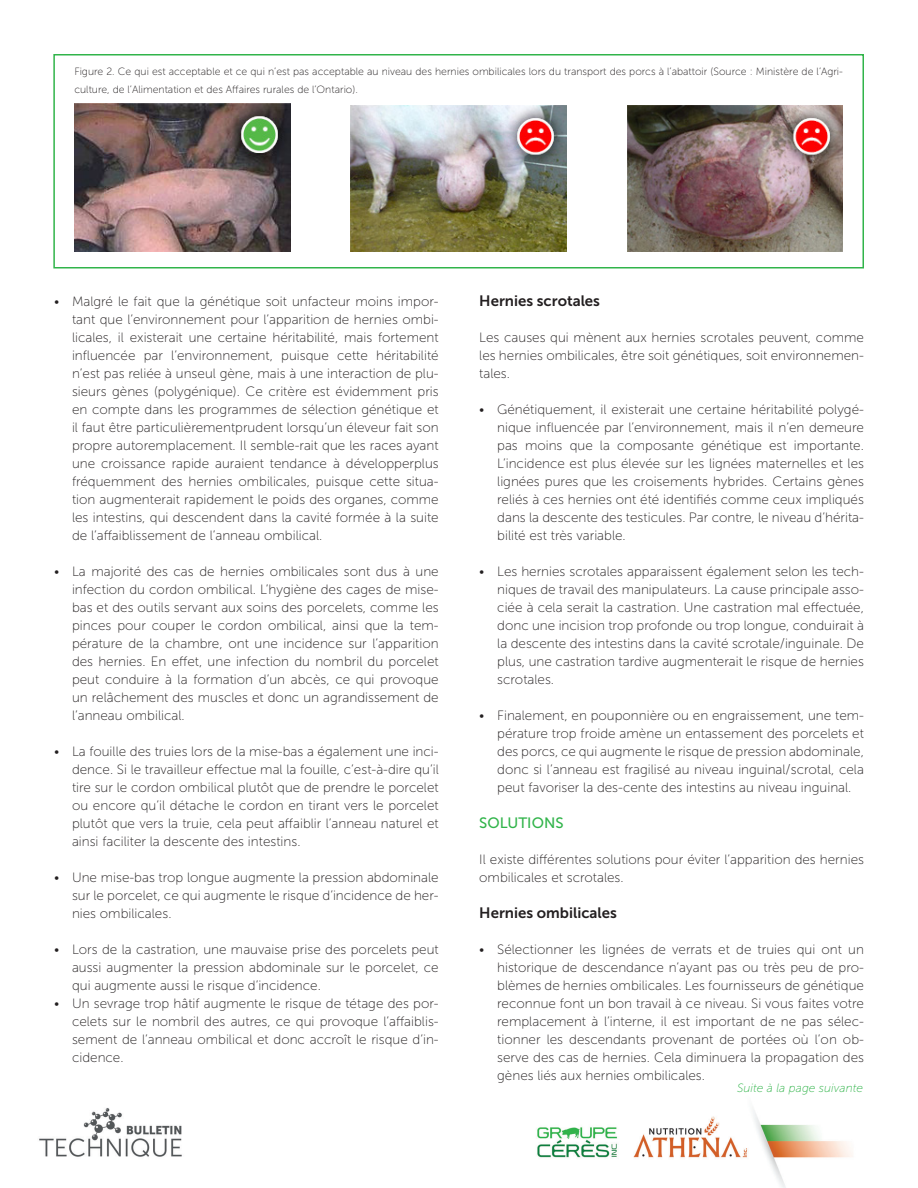
<style>
.page{position:relative;width:918px;height:1188px;background:#fff}
.page>*{position:absolute;margin:0;border:0;box-sizing:border-box;transform-origin:0 0}
.Sous-titres_2{font:15px "Museo Sans 700";color:#231f20}
.Sous-titres_1{font:15px "Museo Sans 500";color:#31b44a}
.Texte{font:13.5px/18px "Museo Sans 100";color:#231f20;text-align:justify}
.t1{font:italic 12px "Museo Sans 100";color:#31b44a}
.Texte-2{font:10.5px/18px "Museo Sans 100";color:#231f20}
</style>
<div class="page">
<img style="left:39px;top:1108px;width:814px;height:80px">
<img style="left:74px;top:104px;width:216px;height:148px">
<img style="left:351px;top:105px;width:216px;height:147px">
<img style="left:627px;top:105px;width:216px;height:147px">
<div style="left:53px;top:54px;width:811px;height:214px;border:2px solid #31b44a"></div>
<p class="Texte-2" style="left:74px;top:62px;width:770px">Figure 2. Ce qui est acceptable et ce qui n’est pas acceptable au niveau des hernies ombilicales lors du transport des porcs à l’abattoir (Source : Ministère de l’Agri&shy;culture, de l’Alimentation et des Affaires rurales de l’Ontario).</p>
<p class="Texte" style="left:72px;top:293px;width:368px;text-indent:-18px">• Malgré le fait que la génétique soit unfacteur moins impor&shy;tant que l’environnement pour l’apparition de hernies ombi&shy;licales, il existerait une certaine héritabilité, mais fortement influencée par l’environnement, puisque cette héritabilité n’est pas reliée à unseul gène, mais à une interaction de plu&shy;sieurs gènes (polygénique). Ce critère est évidemment pris en compte dans les programmes de sélection génétique et il faut être particulièrementprudent lorsqu’un éleveur fait son propre autoremplacement. Il semble-rait que les races ayant une croissance rapide auraient tendance à développerplus fréquemment des hernies ombilicales, puisque cette situa&shy;tion augmenterait rapidement le poids des organes, comme les intestins, qui descendent dans la cavité formée à la suite de l’affaiblissement de l’anneau ombilical.</p>
<p class="Texte" style="left:72px;top:563px;width:368px;text-indent:-18px">• La majorité des cas de hernies ombilicales sont dus à une infection du cordon ombilical. L’hygiène des cages de mise&shy;bas et des outils servant aux soins des porcelets, comme les pinces pour couper le cordon ombilical, ainsi que la tem&shy;pérature de la chambre, ont une incidence sur l’apparition des hernies. En effet, une infection du nombril du porcelet peut conduire à la formation d’un abcès, ce qui provoque un relâchement des muscles et donc un agrandissement de l’anneau ombilical.</p>
<p class="Texte" style="left:72px;top:743px;width:368px;text-indent:-18px">• La fouille des truies lors de la mise-bas a également une inci&shy;dence. Si le travailleur effectue mal la fouille, c’est-à-dire qu’il tire sur le cordon ombilical plutôt que de prendre le porcelet ou encore qu’il détache le cordon en tirant vers le porcelet plutôt que vers la truie, cela peut affaiblir l’anneau naturel et ainsi faciliter la descente des intestins.</p>
<p class="Texte" style="left:72px;top:869px;width:368px;text-indent:-18px">• Une mise-bas trop longue augmente la pression abdominale sur le porcelet, ce qui augmente le risque d’incidence de her&shy;nies ombilicales.</p>
<p class="Texte" style="left:72px;top:941px;width:368px;text-indent:-18px">• Lors de la castration, une mauvaise prise des porcelets peut aussi augmenter la pression abdominale sur le porcelet, ce qui augmente aussi le risque d’incidence.</p>
<p class="Texte" style="left:72px;top:995px;width:368px;text-indent:-18px">• Un sevrage trop hâtif augmente le risque de tétage des por&shy;celets sur le nombril des autres, ce qui provoque l’affaiblis&shy;sement de l’anneau ombilical et donc accroît le risque d’in&shy;cidence.</p>
<p class="Sous-titres_2" style="left:479px;top:292px;width:122px">Hernies scrotales</p>
<p class="Texte" style="left:479px;top:329px;width:386px">Les causes qui mènent aux hernies scrotales peuvent, comme les hernies ombilicales, être soit génétiques, soit environnemen&shy;tales.</p>
<p class="Texte" style="left:497px;top:401px;width:368px;text-indent:-18px">• Génétiquement, il existerait une certaine héritabilité polygé&shy;nique influencée par l’environnement, mais il n’en demeure pas moins que la composante génétique est importante.<br>L’incidence est plus élevée sur les lignées maternelles et les lignées pures que les croisements hybrides. Certains gènes reliés à ces hernies ont été identifiés comme ceux impliqués dans la descente des testicules. Par contre, le niveau d’hérita&shy;bilité est très variable.</p>
<p class="Texte" style="left:497px;top:563px;width:368px;text-indent:-18px">• Les hernies scrotales apparaissent également selon les tech&shy;niques de travail des manipulateurs. La cause principale asso&shy;ciée à cela serait la castration. Une castration mal effectuée, donc une incision trop profonde ou trop longue, conduirait à la descente des intestins dans la cavité scrotale/inguinale. De plus, une castration tardive augmenterait le risque de hernies scrotales.</p>
<p class="Texte" style="left:497px;top:707px;width:368px;text-indent:-18px">• Finalement, en pouponnière ou en engraissement, une tem&shy;pérature trop froide amène un entassement des porcelets et des porcs, ce qui augmente le risque de pression abdominale, donc si l’anneau est fragilisé au niveau inguinal/scrotal, cela peut favoriser la des-cente des intestins au niveau inguinal.</p>
<p class="Sous-titres_1" style="left:479px;top:815px;width:86px">SOLUTIONS</p>
<p class="Texte" style="left:479px;top:851px;width:386px">Il existe différentes solutions pour éviter l’apparition des hernies ombilicales et scrotales.</p>
<p class="Sous-titres_2" style="left:479px;top:904px;width:139px">Hernies ombilicales</p>
<p class="Texte" style="left:497px;top:941px;width:368px;text-indent:-18px">• Sélectionner les lignées de verrats et de truies qui ont un historique de descendance n’ayant pas ou très peu de pro&shy;blèmes de hernies ombilicales. Les fournisseurs de génétique reconnue font un bon travail à ce niveau. Si vous faites votre remplacement à l’interne, il est important de ne pas sélec&shy;tionner les descendants provenant de portées où l’on ob&shy;serve des cas de hernies. Cela diminuera la propagation des gènes liés aux hernies ombilicales.</p>
<p class="t1" style="left:737px;top:1081px;width:127px">Suite à la page suivante</p>
</div>
